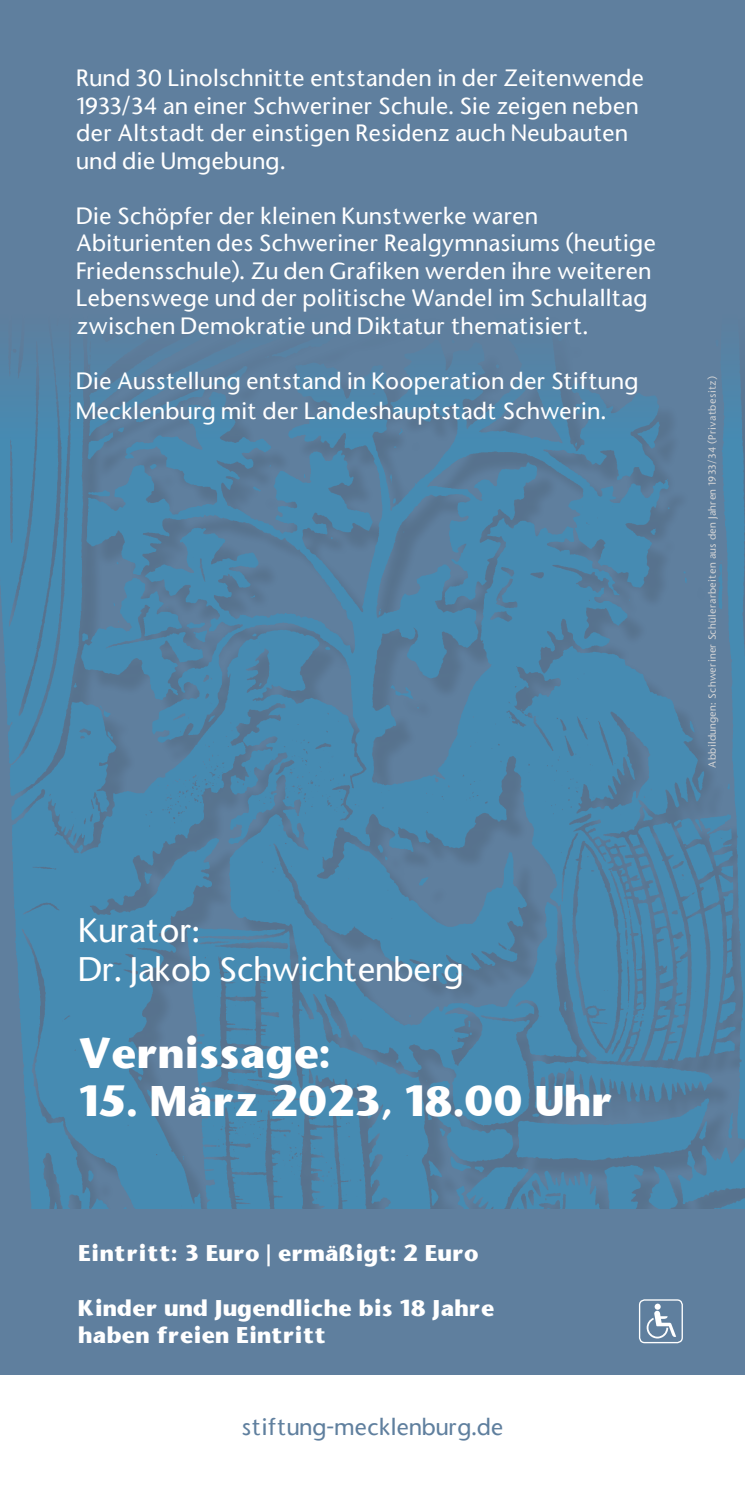
<style>
.page{position:relative;width:745px;height:1489px;background:#fff}
.page>*{position:absolute;margin:0;border:0;box-sizing:border-box;transform-origin:0 0}
.t1{font:700 40px "Stone Sans";letter-spacing:-.01em;color:#fff}
.t2{font:500 32.5px/39px "Stone Sans";letter-spacing:-.01em;color:#fff}
.t3{font:500 22.5px/27.5px "Stone Sans";letter-spacing:.01em;color:#fff}
.t4{font:500 22.5px "Stone Sans";color:#5f7f9e}
.t5{font:700 21.25px/27.5px "Stone Sans";color:#fff}
.t6{font:500 10px "Stone Sans";letter-spacing:.03em;color:#d1d2d4}
</style>
<div class="page">
<div style="left:0;top:0;width:744px;height:1374px;background:#5f7f9e"></div>
<img style="left:0;top:364px;width:744px;height:844px">
<svg style="left:646px;top:1303px;width:29px;height:35px"></svg>
<div style="left:638px;top:1299px;width:44px;height:44px;border:1px solid #fff;border-radius:5px"></div>
<p class="t3" style="left:76px;top:65px;width:569px">Rund 30 Linolschnitte entstanden in der Zeitenwende 1933/34 an einer Schweriner Schule. Sie zeigen neben der Altstadt der einstigen Residenz auch Neubauten und die Umgebung.</p>
<p class="t3" style="left:76px;top:202px;width:581px">Die Schöpfer der kleinen Kunstwerke waren Abiturienten des Schweriner Realgymnasiums (heutige Friedensschule). Zu den Grafiken werden ihre weiteren Lebenswege und der politische Wandel im Schulalltag zwischen Demokratie und Diktatur thematisiert.</p>
<p class="t3" style="left:76px;top:366px;width:563px;line-height:30px">Die Ausstellung entstand in Kooperation der Stiftung<br>Mecklenburg mit der Landeshauptstadt Schwerin.</p>
<p class="t6" style="left:705px;top:767px;width:393px;rotate:-90deg">Abbildungen: Schweriner Schülerarbeiten aus den Jahren 1933/34 (Privatbesitz)</p>
<h2 class="t2" style="left:78px;top:911px;width:387px">Kurator:<br>Dr. Jakob Schwichtenberg</h2>
<h1 class="t1" style="left:78px;top:1026px;width:254px">Vernissage:</h1>
<h1 class="t1" style="left:78px;top:1074px;width:536px">15. März 2023, 18.00 Uhr</h1>
<p class="t5" style="left:78px;top:1238px;width:402px">Eintritt: 3 Euro | ermäßigt: 2 Euro</p>
<p class="t5" style="left:78px;top:1293px;width:417px">Kinder und Jugendliche bis 18 Jahre haben freien Eintritt</p>
<p class="t4" style="left:241px;top:1412px;width:263px">stiftung-mecklenburg.de</p>
</div>
